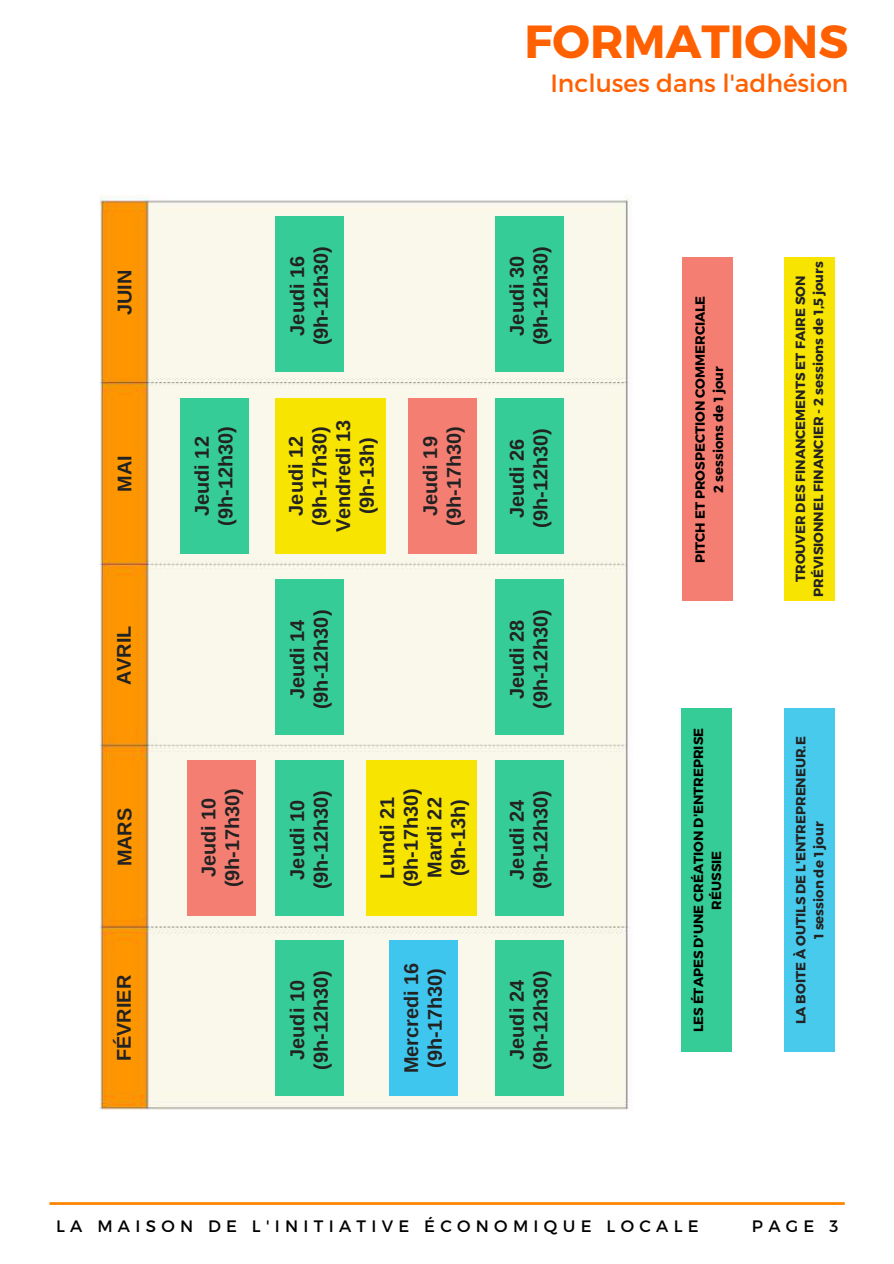
<style>
.page{position:relative;width:894px;height:1264px;background:#fff}
.page>*{position:absolute;margin:0;border:0;box-sizing:border-box;transform-origin:0 0}
.t1{font:700 46.35px "Montserrat";color:#ff6000}
.t2{font:24.9px "Montserrat";color:#ff6000}
.t3{font:700 19.8px/23.7px "Arimo";color:#222;text-align:center}
.t4{font:16.5px "Montserrat";letter-spacing:.32em;color:#000}
.t5{font:700 13.2px/18px "Montserrat";color:#222;text-align:center}
.t6{font:700 13.2px/18px "Montserrat";color:#000;text-align:center}
</style>
<div class="page">
<svg style="left:49px;top:1202px;width:795px;height:2px;background:#ff8e13"></svg>
<img style="left:99px;top:195px;width:533px;height:915px">
<div style="left:784px;top:257px;width:51px;height:343px;background:#f7e400"></div>
<div style="left:682px;top:257px;width:51px;height:343px;background:#f57e72"></div>
<div style="left:681px;top:708px;width:51px;height:343px;background:#35cc97"></div>
<div style="left:389px;top:940px;width:69px;height:155px;background:#3fc6ee"></div>
<div style="left:187px;top:760px;width:68px;height:155px;background:#f57e72"></div>
<div style="left:408px;top:398px;width:68px;height:156px;background:#f57e72"></div>
<div style="left:366px;top:760px;width:111px;height:155px;background:#f7e400"></div>
<div style="left:275px;top:398px;width:110px;height:155px;background:#f7e400"></div>
<div style="left:495px;top:940px;width:68px;height:155px;background:#35cc97"></div>
<div style="left:275px;top:940px;width:69px;height:155px;background:#35cc97"></div>
<div style="left:495px;top:760px;width:68px;height:155px;background:#35cc97"></div>
<div style="left:275px;top:760px;width:69px;height:155px;background:#35cc97"></div>
<div style="left:275px;top:579px;width:69px;height:156px;background:#35cc97"></div>
<div style="left:495px;top:579px;width:68px;height:156px;background:#35cc97"></div>
<div style="left:180px;top:398px;width:68px;height:156px;background:#35cc97"></div>
<div style="left:495px;top:398px;width:68px;height:156px;background:#35cc97"></div>
<div style="left:275px;top:216px;width:69px;height:155px;background:#35cc97"></div>
<div style="left:495px;top:216px;width:68px;height:155px;background:#35cc97"></div>
<div style="left:784px;top:708px;width:51px;height:343px;background:#47caeb"></div>
<p class="t3" style="left:113px;top:315px;width:47px;rotate:-90deg">JUIN</p>
<p class="t3" style="left:113px;top:492px;width:38px;rotate:-90deg">MAI</p>
<p class="t3" style="left:112px;top:685px;width:61px;rotate:-90deg">AVRIL</p>
<p class="t3" style="left:113px;top:866px;width:60px;rotate:-90deg">MARS</p>
<p class="t3" style="left:112px;top:1061px;width:88px;rotate:-90deg">FÉVRIER</p>
<h1 class="t1" style="left:524px;top:11px;width:325px">FORMATIONS</h1>
<p class="t2" style="left:550px;top:67px;width:299px">Incluses dans l'adhésion</p>
<p class="t3" style="left:190px;top:526px;width:101px;rotate:-90deg">Jeudi 12 (9h-12h30)</p>
<p class="t3" style="left:197px;top:887px;width:101px;rotate:-90deg">Jeudi 10 (9h-17h30)</p>
<p class="t3" style="left:285px;top:345px;width:101px;rotate:-90deg">Jeudi 16 (9h-12h30)</p>
<p class="t3" style="left:505px;top:345px;width:101px;rotate:-90deg">Jeudi 30 (9h-12h30)</p>
<p class="t3" style="left:284px;top:532px;width:114px;rotate:-90deg">Jeudi 12 (9h-17h30)<br>Vendredi 13 (9h-13h)</p>
<p class="t3" style="left:418px;top:526px;width:101px;rotate:-90deg">Jeudi 19 (9h-17h30)</p>
<p class="t3" style="left:505px;top:528px;width:101px;rotate:-90deg">Jeudi 26 (9h-12h30)</p>
<p class="t3" style="left:285px;top:709px;width:101px;rotate:-90deg">Jeudi 14 (9h-12h30)</p>
<p class="t3" style="left:505px;top:709px;width:101px;rotate:-90deg">Jeudi 28 (9h-12h30)</p>
<p class="t3" style="left:285px;top:889px;width:101px;rotate:-90deg">Jeudi 10 (9h-12h30)</p>
<p class="t3" style="left:285px;top:1069px;width:101px;rotate:-90deg">Jeudi 10 (9h-12h30)</p>
<p class="t3" style="left:375px;top:887px;width:101px;rotate:-90deg">Lundi 21 (9h-17h30)<br>Mardi 22 (9h-13h)</p>
<p class="t3" style="left:399px;top:1073px;width:112px;text-align:left;rotate:-90deg">Mercredi 16 (9h-17h30)</p>
<p class="t3" style="left:505px;top:889px;width:101px;rotate:-90deg">Jeudi 24 (9h-12h30)</p>
<p class="t3" style="left:505px;top:1069px;width:101px;rotate:-90deg">Jeudi 24 (9h-12h30)</p>
<p class="t6" style="left:690px;top:563px;width:269px;rotate:-90deg">PITCH ET PROSPECTION COMMERCIALE<br>2 sessions de 1 jour</p>
<p class="t5" style="left:790px;top:596px;width:337px;rotate:-90deg">TROUVER DES FINANCEMENTS ET FAIRE SON<br>PRÉVISIONNEL FINANCIER - 2 sessions de 1,5 jours</p>
<p class="t6" style="left:688px;top:1032px;width:306px;rotate:-90deg">LES ÉTAPES D'UNE CRÉATION D'ENTREPRISE<br>RÉUSSIE</p>
<p class="t5" style="left:790px;top:1024px;width:289px;rotate:-90deg">LA BOITE À OUTILS DE L'ENTREPRENEUR.E<br>1 session de 1 jour</p>
<p class="t4" style="left:56px;top:1215px;width:644px">LA MAISON DE L'INITIATIVE ÉCONOMIQUE LOCALE</p>
<p class="t4" style="left:751px;top:1215px;width:88px">PAGE 3</p>
</div>
